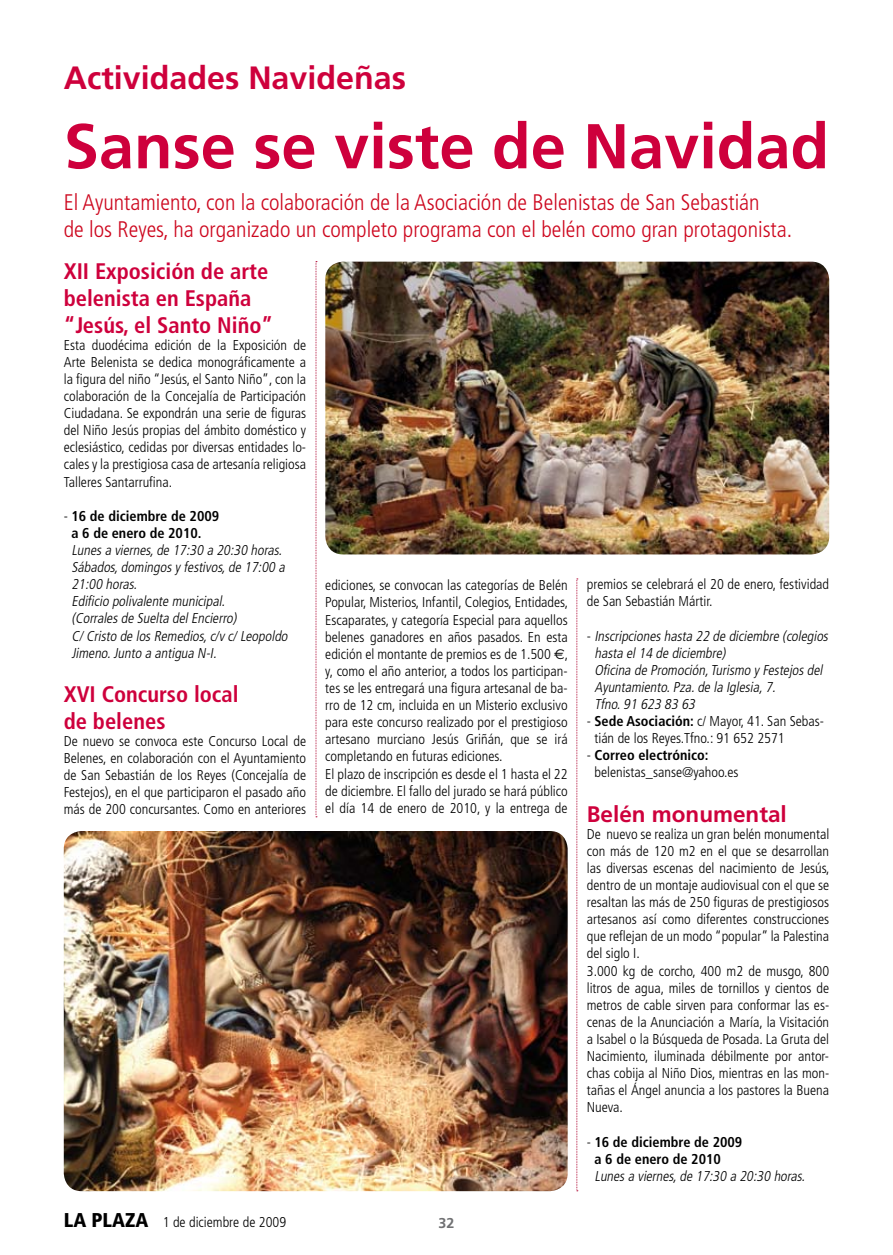
<style>
.page{position:relative;width:893px;height:1255px;background:#fff}
.page>*{position:absolute;margin:0;border:0;box-sizing:border-box;transform-origin:0 0}
.t1{font:700 63.15px "Frutiger";color:#ce003c}
.t2{font:700 32.25px "Frutiger";color:#ce003c}
.t3{font:300 condensed 22.5px/27px "Frutiger";color:#cd071e}
.t4{font:700 condensed 22.5px/27px "Frutiger";color:#ce003c}
.t5{font:700 22.5px "Frutiger";color:#ce003c}
.t6{font:300 condensed 14.25px/17.1px "Frutiger";color:#000}
.t7{font:italic 300 condensed 14.25px/17.1px "Frutiger";color:#000}
.t8{font:700 condensed 14.25px/17.1px "Frutiger";color:#000}
.t9{font:700 14.25px "Frutiger";color:#707173}
.s1{font-weight:300}
.s2{font-family:"Euro Sans";font-weight:400;font-stretch:normal}
.s3{font-style:normal}
.s4{font-weight:700}
.s5{font-weight:900;font-size:19.95px}
</style>
<div class="page">
<img style="left:64px;top:831px;width:504px;height:360px">
<img style="left:325px;top:261px;width:504px;height:293px">
<svg style="left:316px;top:261px;width:1px;height:556px"></svg>
<svg style="left:576px;top:578px;width:2px;height:613px"></svg>
<h2 class="t2" style="left:64px;top:59px;width:344px">Actividades Navideñas</h2>
<h1 class="t1" style="left:64px;top:109px;width:767px">Sanse se viste de Navidad</h1>
<h3 class="t3" style="left:64px;top:189px;width:730px">El Ayuntamiento, con la colaboración de la Asociación de Belenistas de San Sebastián<br>de los Reyes, ha organizado un completo programa con el belén como gran protagonista.</h3>
<h3 class="t4" style="left:64px;top:257px;width:211px">XII Exposición de arte belenista en España “Jesús, el Santo Niño”</h3>
<p class="t6" style="left:64px;top:336px;width:244px;text-align:justify">Esta duodécima edición de la Exposición de Arte Belenista se dedica monográficamente a la figura del niño “Jesús, el Santo Niño”, con la colaboración de la Concejalía de Participación Ciudadana. Se expondrán una serie de figuras del Niño Jesús propias del ámbito doméstico y eclesiástico, cedidas por diversas entidades lo&shy;cales y la prestigiosa casa de artesanía religiosa Talleres Santarrufina.</p>
<p class="t8" style="left:71px;top:507px;width:149px;text-indent:-8px"><span class="s1">-</span> 16 de diciembre de 2009 a 6 de enero de 2010.</p>
<p class="t7" style="left:71px;top:541px;width:221px">Lunesa viernes,de 17:30 a 20:30 horas.<br>Sábados,domingosyfestivos,de 17:00 a<br>21:00 horas.<br>Edificio polivalente municipal. (Corralesde Suelta delEncierro)<br>C/Cristo de losRemedios,c/v c/Leopoldo<br>Jimeno.Junto a antigua N-I.</p>
<h3 class="t4" style="left:64px;top:680px;width:176px">XVI Concurso local de belenes</h3>
<p class="t6" style="left:64px;top:732px;width:244px;text-align:justify">De nuevo se convoca este Concurso Local de Belenes, en colaboración con el Ayuntamiento de San Sebastián de los Reyes (Concejalía de Festejos), en el que participaron el pasado año más de 200 concursantes. Como en anteriores</p>
<p class="t6" style="left:325px;top:577px;width:244px">ediciones, se convocan las categorías de Belén Popular, Misterios, Infantil, Colegios, Entidades, Escaparates, y categoría Especial para aquellos belenes ganadores en años pasados. En esta edición el montante de premios es de 1.500 <span class="s2">€</span>, y, como el año anterior, a todos los participan&shy;tes se les entregará una figura artesanal de ba&shy;rro de 12 cm, incluida en un Misterio exclusivo para este concurso realizado por el prestigioso artesano murciano Jesús Griñán, que se irá completando en futuras ediciones.<br>El plazo de inscripción es desde el 1 hasta el 22 de diciembre. El fallo del jurado se hará público el día 14 de enero de 2010, y la entrega de</p>
<p class="t6" style="left:587px;top:576px;width:244px">premios se celebrará el 20 de enero, festividad de San Sebastián Mártir.</p>
<p class="t7" style="left:594px;top:627px;width:238px;text-indent:-8px"><span class="s3">-</span> Inscripcioneshasta 22 de diciembre (colegios hasta el14 de diciembre)<br>Oficina de Promoción,Turismo yFestejosdel Ayuntamiento.Pza.de la Iglesia,7.<br>Tfno.91 623 83 63</p>
<p class="t6" style="left:594px;top:712px;width:231px;text-indent:-8px">- <span class="s4">Sede Asociación:</span> c/ Mayor, 41. San Sebas&shy;tián de los Reyes.Tfno.: 91 652 2571</p>
<p class="t6" style="left:594px;top:747px;width:146px;text-indent:-8px">- <span class="s4">Correo electrónico: </span>belenistas_sanse@yahoo.es</p>
<h3 class="t5" style="left:587px;top:800px;width:202px">Belén monumental</h3>
<p class="t6" style="left:587px;top:825px;width:244px">De nuevo se realiza un gran belén monumental con más de 120 m2 en el que se desarrollan las diversas escenas del nacimiento de Jesús, dentro de un montaje audiovisual con el que se resaltan las más de 250 figuras de prestigiosos artesanos así como diferentes construcciones que reflejan de un modo “popular” la Palestina del siglo I.<br>3.000 kg de corcho, 400 m2 de musgo, 800 litros de agua, miles de tornillos y cientos de metros de cable sirven para conformar las es&shy;cenas de la Anunciación a María, la Visitación a Isabel o la Búsqueda de Posada. La Gruta del Nacimiento, iluminada débilmente por antor&shy;chas cobija al Niño Dios, mientras en las mon&shy;tañas el Ángel anuncia a los pastores la Buena Nueva.</p>
<p class="t8" style="left:594px;top:1133px;width:149px;text-indent:-8px"><span class="s1">-</span> 16 de diciembre de 2009 a 6 de enero de 2010</p>
<p class="t7" style="left:594px;top:1167px;width:215px">Lunesa viernes,de 17:30 a 20:30 horas.</p>
<p class="t6" style="left:64px;top:1213px;width:224px"><span class="s5">LA PLAZA</span> 1 de diciembre de 2009</p>
<p class="t9" style="left:439px;top:1214px;width:17px">32</p>
</div>
